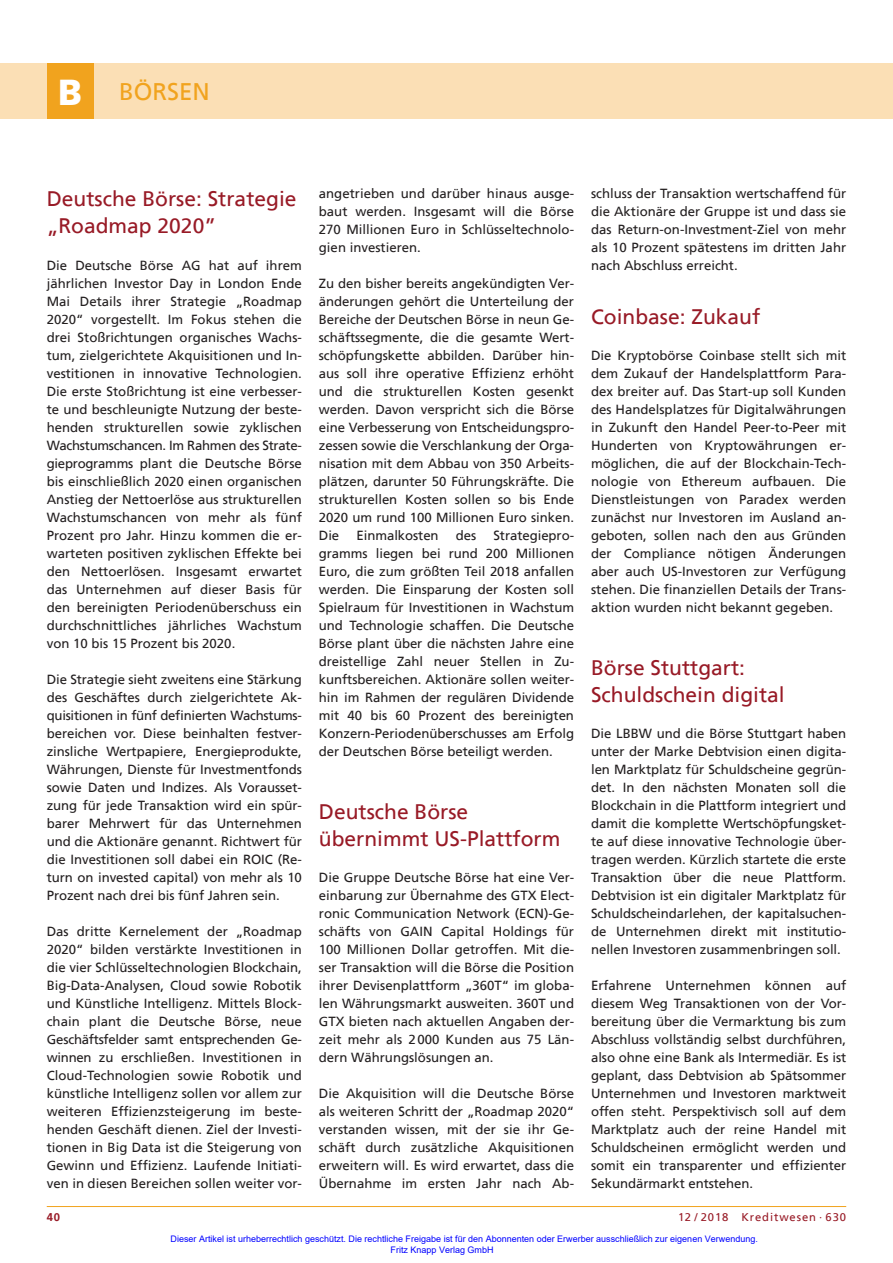
<style>
.page{position:relative;width:893px;height:1263px;background:#fff}
.page>*{position:absolute;margin:0;border:0;box-sizing:border-box;transform-origin:0 0}
.t1{font:24px "Frutiger";color:#f1a31e}
.t2{font:21px/27px "Frutiger";color:#981a26}
.t3{font:13.2px/18px "Frutiger";color:#231f20;text-align:justify}
.t4{font:11.25px "Frutiger";letter-spacing:.08em;color:#981a26}
.t5{font:700 11.25px "Frutiger";color:#981a26}
.t6{font:9px/10.8px "Arial";color:#00f}
.s1{font-weight:900;font-size:36px;color:#fff}
</style>
<div class="page">
<hr style="left:47px;top:1206px;width:799px;height:1px;background:#f1a31e">
<div style="left:0;top:64px;width:893px;height:55px;background:#fbdfb5"></div>
<div style="left:47px;top:64px;width:47px;height:55px;background:#f1a31e"></div>
<h1 class="t1" style="left:58px;top:81px;width:153px"><span class="s1">B</span> BÖRSEN</h1>
<h2 class="t2" style="left:47px;top:187px;width:251px">Deutsche Börse: Strategie „Roadmap 2020”</h2>
<p class="t3" style="left:47px;top:257px;width:257px">Die Deutsche Börse AG hat auf ihrem jährlichen Investor Day in London Ende Mai Details ihrer Strategie „Roadmap 2020“ vorgestellt. Im Fokus stehen die drei Stoßrichtungen organisches Wachs&shy;tum, zielgerichtete Akquisitionen und In&shy;vestitionen in innovative Technologien.<br>Die erste Stoßrichtung ist eine verbesser&shy;te und beschleunigte Nutzung der beste&shy;henden strukturellen sowie zyklischen Wachstumschancen. Im Rahmen des Strate&shy;gieprogramms plant die Deutsche Börse bis einschließlich 2020 einen organischen Anstieg der Nettoerlöse aus strukturellen Wachstumschancen von mehr als fünf Prozent pro Jahr. Hinzu kommen die er&shy;warteten positiven zyklischen Effekte bei den Nettoerlösen. Insgesamt erwartet das Unternehmen auf dieser Basis für den bereinigten Periodenüberschuss ein durchschnittliches jährliches Wachstum von 10 bis 15 Prozent bis 2020.</p>
<p class="t3" style="left:47px;top:671px;width:257px">Die Strategie sieht zweitens eine Stärkung des Geschäftes durch zielgerichtete Ak&shy;quisitionen in fünf definierten Wachstums&shy;bereichen vor. Diese beinhalten festver&shy;zinsliche Wertpapiere, Energieprodukte, Währungen, Dienste für Investmentfonds sowie Daten und Indizes. Als Vorausset&shy;zung für jede Transaktion wird ein spür&shy;barer Mehrwert für das Unternehmen und die Aktionäre genannt. Richtwert für die Investitionen soll dabei ein ROIC (Re&shy;turn on invested capital) von mehr als 10<br>Prozent nach drei bis fünf Jahren sein.</p>
<p class="t3" style="left:47px;top:923px;width:257px;text-align:left">Das dritte Kernelement der „Roadmap 2020“ bilden verstärkte Investitionen in die vier Schlüsseltechnologien Blockchain, Big-Data-Analysen, Cloud sowie Robotik und Künstliche Intelligenz. Mittels Block&shy;chain plant die Deutsche Börse, neue Geschäftsfelder samt entsprechenden Ge-- winnen zu erschließen. Investitionen in Cloud-Technologien sowie Robotik und künstliche Intelligenz sollen vor allem zur weiteren Effizienzsteigerung im beste&shy;henden Geschäft dienen. Ziel der Investi&shy;tionen in Big Data ist die Steigerung von Gewinn und Effizienz. Laufende Initiati&shy;ven in diesen Bereichen sollen weiter vor-</p>
<p class="t3" style="left:319px;top:185px;width:257px">angetrieben und darüber hinaus ausge&shy;baut werden. Insgesamt will die Börse 270 Millionen Euro in Schlüsseltechnolo&shy;gien investieren.</p>
<p class="t3" style="left:319px;top:275px;width:257px">Zu den bisher bereits angekündigten Ver&shy;änderungen gehört die Unterteilung der Bereiche der Deutschen Börse in neun Ge&shy;schäftssegmente, die die gesamte Wert&shy;schöpfungskette abbilden. Darüber hin&shy;aus soll ihre operative Effizienz erhöht und die strukturellen Kosten gesenkt werden. Davon verspricht sich die Börse eine Verbesserung von Entscheidungspro&shy;zessen sowie die Verschlankung der Orga&shy;nisation mit dem Abbau von 350 Arbeits&shy;plätzen, darunter 50 Führungskräfte. Die strukturellen Kosten sollen so bis Ende 2020 um rund 100 Millionen Euro sinken.<br>Die</p>
<p class="t3" style="left:356px;top:527px;width:84px">Einmalkosten</p>
<p class="t3" style="left:456px;top:527px;width:22px">des</p>
<p class="t3" style="left:319px;top:527px;width:257px;text-indent:175px">Strategiepro&shy;gramms liegen bei rund 200 Millionen Euro, die zum größten Teil 2018 anfallen werden. Die Einsparung der Kosten soll Spielraum für Investitionen in Wachstum und Technologie schaffen. Die Deutsche Börse plant über die nächsten Jahre eine dreistellige Zahl neuer Stellen in Zu&shy;kunftsbereichen. Aktionäre sollen weiter&shy;hin im Rahmen der regulären Dividende mit 40 bis 60 Prozent des bereinigten Konzern-Periodenüberschusses am Erfolg der Deutschen Börse beteiligt werden.</p>
<h2 class="t2" style="left:319px;top:799px;width:243px">Deutsche Börse übernimmt US-Plattform</h2>
<p class="t3" style="left:319px;top:869px;width:257px">Die Gruppe Deutsche Börse hat eine Ver&shy;einbarung zur Übernahme des GTX Elect&shy;ronic Communication Network (ECN)-Ge&shy;schäfts von GAIN Capital Holdings für 100 Millionen Dollar getroffen. Mit die&shy;ser Transaktion will die Börse die Position ihrer Devisenplattform „360T“ im globa&shy;len Währungsmarkt ausweiten. 360T und GTX bieten nach aktuellen Angaben der&shy;zeit mehr als 2000 Kunden aus 75 Län&shy;dern Währungslösungen an.</p>
<p class="t3" style="left:319px;top:1085px;width:257px">Die Akquisition will die Deutsche Börse als weiteren Schritt der „Roadmap 2020“ verstanden wissen, mit der sie ihr Ge&shy;schäft durch zusätzliche Akquisitionen erweitern will. Es wird erwartet, dass die Übernahme im ersten Jahr nach Ab-</p>
<p class="t3" style="left:591px;top:185px;width:257px">schluss der Transaktion wertschaffend für die Aktionäre der Gruppe ist und dass sie das Return-on-Investment-Ziel von mehr als 10 Prozent spätestens im dritten Jahr nach Abschluss erreicht.</p>
<h2 class="t2" style="left:591px;top:305px;width:171px">Coinbase: Zukauf</h2>
<p class="t3" style="left:591px;top:347px;width:257px">Die Kryptobörse Coinbase stellt sich mit dem Zukauf der Handelsplattform Para&shy;dex breiter auf. Das Start-up soll Kunden des Handelsplatzes für Digitalwährungen in Zukunft den Handel Peer-to-Peer mit Hunderten von Kryptowährungen er&shy;möglichen, die auf der Blockchain-Tech&shy;nologie von Ethereum aufbauen. Die Dienstleistungen von Paradex werden zunächst nur Investoren im Ausland an&shy;geboten, sollen nach den aus Gründen der Compliance nötigen Änderungen aber auch US-Investoren zur Verfügung stehen. Die finanziellen Details der Trans&shy;aktion wurden nicht bekannt gegeben.</p>
<h2 class="t2" style="left:591px;top:655px;width:195px">Börse Stuttgart:<br>Schuldschein digital</h2>
<p class="t3" style="left:591px;top:725px;width:257px">Die LBBW und die Börse Stuttgart haben unter der Marke Debtvision einen digita&shy;len Marktplatz für Schuldscheine gegrün&shy;det. In den nächsten Monaten soll die Blockchain in die Plattform integriert und damit die komplette Wertschöpfungsket&shy;te auf diese innovative Technologie über&shy;tragen werden. Kürzlich startete die erste Transaktion über die neue Plattform.<br>Debtvision ist ein digitaler Marktplatz für Schuldscheindarlehen, der kapitalsuchen&shy;de Unternehmen direkt mit institutio&shy;nellen Investoren zusammenbringen soll.</p>
<p class="t3" style="left:591px;top:977px;width:257px">Erfahrene Unternehmen können auf diesem Weg Transaktionen von der Vor&shy;bereitung über die Vermarktung bis zum Abschluss vollständig selbst durchführen, also ohne eine Bank als Intermediär. Es ist geplant, dass Debtvision ab Spätsommer Unternehmen und Investoren marktweit offen steht. Perspektivisch soll auf dem Marktplatz auch der reine Handel mit Schuldscheinen ermöglicht werden und somit ein transparenter und effizienter Sekundärmarkt entstehen.</p>
<p class="t5" style="left:47px;top:1211px;width:15px">40</p>
<p class="t4" style="left:678px;top:1211px;width:170px">12 / 2018 Kreditwesen · 630</p>
<p class="t6" style="left:391px;top:1233px;width:369px;text-indent:-220px">Dieser Artikel ist urheberrechtlich geschützt. Die rechtliche Freigabe ist für den Abonnenten oder Erwerber ausschließlich zur eigenen Verwendung.<br>Fritz Knapp Verlag GmbH</p>
</div>
